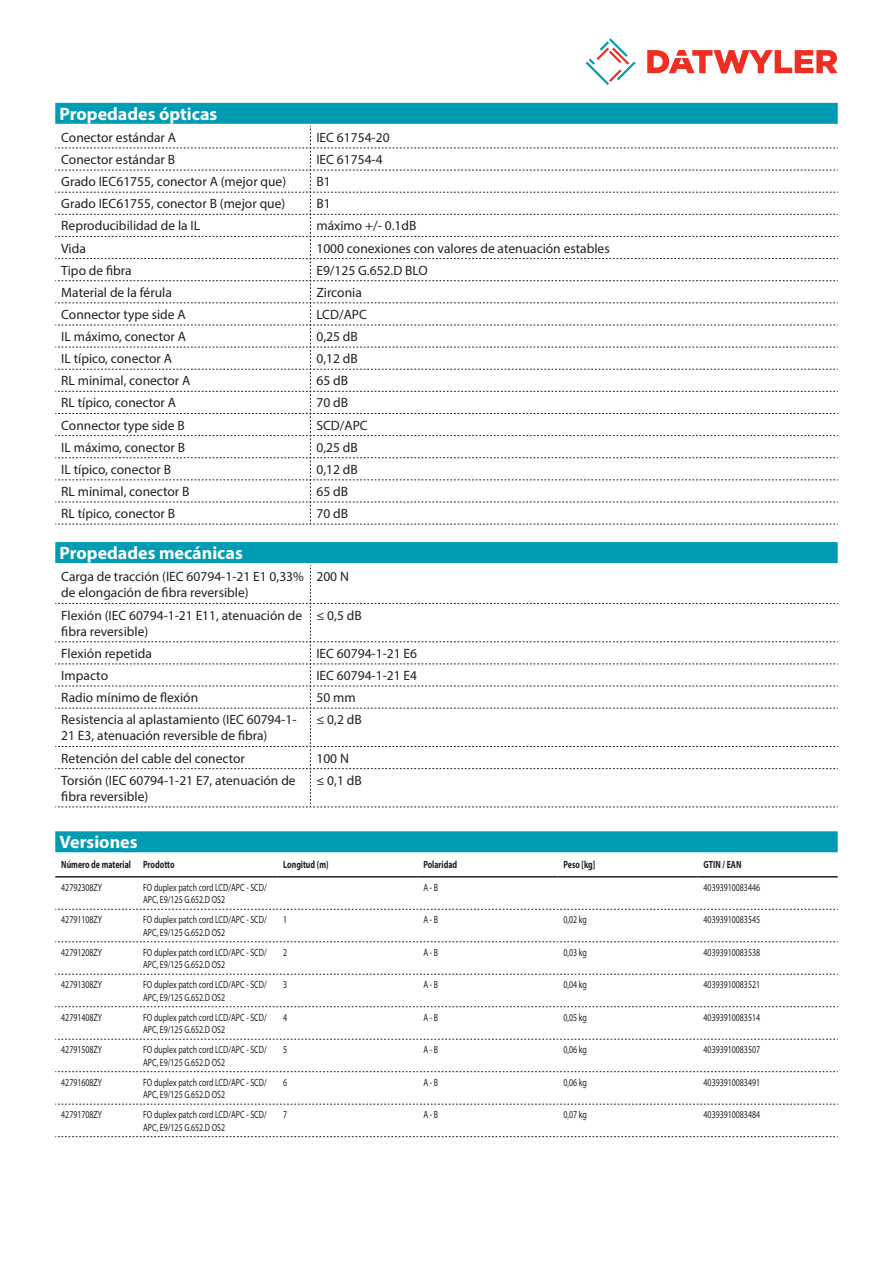
<style>
.page{position:relative;width:893px;height:1263px;background:#fff}
.page>*{position:absolute;margin:0;border:0;box-sizing:border-box;transform-origin:0 0}
.Standard_Head_Proper{font:700 18px "Myriad Pro";color:#fff}
.myriad_light_propert{font:13.5px/16.2px "Myriad Pro";color:#231f20}
.myriadlight{font:10.5px/12.6px "Myriad Pro";color:#231f20;scale:.75 1}
.myriadbold{font:700 10.5px "Myriad Pro";color:#231f20;scale:.75 1}
</style>
<div class="page">
<svg style="left:586px;top:38px;width:49px;height:47px"></svg>
<svg style="left:647px;top:50px;width:191px;height:23px"></svg>
<div style="left:55px;top:831px;width:783px;height:21px;background:#009cb3"></div>
<hr style="left:55px;top:876px;width:82px;height:1px;background:#231f20">
<hr style="left:137px;top:876px;width:140px;height:1px;background:#231f20">
<hr style="left:277px;top:876px;width:140px;height:1px;background:#231f20">
<hr style="left:417px;top:876px;width:140px;height:1px;background:#231f20">
<hr style="left:557px;top:876px;width:141px;height:1px;background:#231f20">
<hr style="left:698px;top:876px;width:140px;height:1px;background:#231f20">
<svg style="left:55px;top:909px;width:783px;height:1px"></svg>
<svg style="left:55px;top:941px;width:783px;height:1px"></svg>
<svg style="left:55px;top:974px;width:783px;height:1px"></svg>
<svg style="left:55px;top:1006px;width:783px;height:1px"></svg>
<svg style="left:55px;top:1039px;width:783px;height:1px"></svg>
<svg style="left:55px;top:1071px;width:783px;height:1px"></svg>
<svg style="left:55px;top:1104px;width:783px;height:1px"></svg>
<svg style="left:55px;top:1136px;width:783px;height:1px"></svg>
<div style="left:55px;top:103px;width:783px;height:21px;background:#009cb3"></div>
<svg style="left:55px;top:126px;width:783px;height:399px"></svg>
<div style="left:55px;top:542px;width:783px;height:21px;background:#009cb3"></div>
<svg style="left:55px;top:565px;width:783px;height:243px"></svg>
<p class="Standard_Head_Proper" style="left:60px;top:102px;width:159px">Propedades ópticas</p>
<p class="myriad_light_propert" style="left:61px;top:129px;width:116px">Conector estándar A</p>
<p class="myriad_light_propert" style="left:316px;top:129px;width:75px">IEC 61754-20</p>
<p class="myriad_light_propert" style="left:61px;top:151px;width:115px">Conector estándar B</p>
<p class="myriad_light_propert" style="left:316px;top:151px;width:68px">IEC 61754-4</p>
<p class="myriad_light_propert" style="left:61px;top:173px;width:226px">Grado IEC61755, conector A (mejor que)</p>
<p class="myriad_light_propert" style="left:316px;top:173px;width:16px">B1</p>
<p class="myriad_light_propert" style="left:61px;top:195px;width:226px">Grado IEC61755, conector B (mejor que)</p>
<p class="myriad_light_propert" style="left:316px;top:195px;width:16px">B1</p>
<p class="myriad_light_propert" style="left:61px;top:218px;width:140px">Reproducibilidad de la IL</p>
<p class="myriad_light_propert" style="left:316px;top:218px;width:101px">máximo +/- 0.1dB</p>
<p class="myriad_light_propert" style="left:61px;top:240px;width:26px">Vida</p>
<p class="myriad_light_propert" style="left:316px;top:240px;width:295px">1000 conexiones con valores de atenuación estables</p>
<p class="myriad_light_propert" style="left:61px;top:262px;width:72px">Tipo de fibra</p>
<p class="myriad_light_propert" style="left:316px;top:262px;width:113px">E9/125 G.652.D BLO</p>
<p class="myriad_light_propert" style="left:61px;top:284px;width:112px">Material de la férula</p>
<p class="myriad_light_propert" style="left:316px;top:284px;width:47px">Zirconia</p>
<p class="myriad_light_propert" style="left:61px;top:306px;width:126px">Connector type side A</p>
<p class="myriad_light_propert" style="left:316px;top:306px;width:52px">LCD/APC</p>
<p class="myriad_light_propert" style="left:61px;top:328px;width:126px">IL máximo, conector A</p>
<p class="myriad_light_propert" style="left:316px;top:328px;width:43px">0,25 dB</p>
<p class="myriad_light_propert" style="left:61px;top:350px;width:112px">IL típico, conector A</p>
<p class="myriad_light_propert" style="left:316px;top:350px;width:43px">0,12 dB</p>
<p class="myriad_light_propert" style="left:61px;top:372px;width:131px">RL minimal, conector A</p>
<p class="myriad_light_propert" style="left:316px;top:372px;width:33px">65 dB</p>
<p class="myriad_light_propert" style="left:61px;top:395px;width:116px">RL típico, conector A</p>
<p class="myriad_light_propert" style="left:316px;top:395px;width:33px">70 dB</p>
<p class="myriad_light_propert" style="left:61px;top:417px;width:125px">Connector type side B</p>
<p class="myriad_light_propert" style="left:316px;top:417px;width:53px">SCD/APC</p>
<p class="myriad_light_propert" style="left:61px;top:439px;width:125px">IL máximo, conector B</p>
<p class="myriad_light_propert" style="left:316px;top:439px;width:43px">0,25 dB</p>
<p class="myriad_light_propert" style="left:61px;top:461px;width:111px">IL típico, conector B</p>
<p class="myriad_light_propert" style="left:316px;top:461px;width:43px">0,12 dB</p>
<p class="myriad_light_propert" style="left:61px;top:483px;width:130px">RL minimal, conector B</p>
<p class="myriad_light_propert" style="left:316px;top:483px;width:33px">65 dB</p>
<p class="myriad_light_propert" style="left:61px;top:505px;width:115px">RL típico, conector B</p>
<p class="myriad_light_propert" style="left:316px;top:505px;width:33px">70 dB</p>
<p class="Standard_Head_Proper" style="left:60px;top:541px;width:185px">Propedades mecánicas</p>
<p class="myriad_light_propert" style="left:61px;top:568px;width:244px">Carga de tracción (IEC 60794-1-21 E1 0,33% de elongación de fibra reversible)</p>
<p class="myriad_light_propert" style="left:316px;top:568px;width:34px">200 N</p>
<p class="myriad_light_propert" style="left:61px;top:607px;width:242px">Flexión (IEC 60794-1-21 E11, atenuación de fibra reversible)</p>
<p class="myriad_light_propert" style="left:316px;top:607px;width:47px">≤ 0,5 dB</p>
<p class="myriad_light_propert" style="left:61px;top:645px;width:92px">Flexión repetida</p>
<p class="myriad_light_propert" style="left:316px;top:645px;width:102px">IEC 60794-1-21 E6</p>
<p class="myriad_light_propert" style="left:61px;top:667px;width:48px">Impacto</p>
<p class="myriad_light_propert" style="left:316px;top:667px;width:102px">IEC 60794-1-21 E4</p>
<p class="myriad_light_propert" style="left:61px;top:689px;width:138px">Radio mínimo de flexión</p>
<p class="myriad_light_propert" style="left:316px;top:689px;width:41px">50 mm</p>
<p class="myriad_light_propert" style="left:61px;top:711px;width:237px">Resistencia al aplastamiento (IEC 60794-1-<br>21 E3, atenuación reversible de fibra)</p>
<p class="myriad_light_propert" style="left:316px;top:711px;width:47px">≤ 0,2 dB</p>
<p class="myriad_light_propert" style="left:61px;top:750px;width:185px">Retención del cable del conector</p>
<p class="myriad_light_propert" style="left:316px;top:750px;width:34px">100 N</p>
<p class="myriad_light_propert" style="left:61px;top:772px;width:236px">Torsión (IEC 60794-1-21 E7, atenuación de fibra reversible)</p>
<p class="myriad_light_propert" style="left:316px;top:772px;width:47px">≤ 0,1 dB</p>
<p class="Standard_Head_Proper" style="left:60px;top:830px;width:80px">Versiones</p>
<p class="myriadbold" style="left:61px;top:858px;width:95px">Número de material</p>
<p class="myriadbold" style="left:143px;top:858px;width:44px">Prodotto</p>
<p class="myriadbold" style="left:283px;top:858px;width:62px">Longitud (m)</p>
<p class="myriadbold" style="left:423px;top:858px;width:47px">Polaridad</p>
<p class="myriadbold" style="left:563px;top:858px;width:44px">Peso [kg]</p>
<p class="myriadbold" style="left:704px;top:858px;width:52px">GTIN / EAN</p>
<p class="myriadlight" style="left:61px;top:881px;width:56px">42792308ZY</p>
<p class="myriadlight" style="left:143px;top:881px;width:166px">FO duplex patch cord LCD/APC - SCD/<br>APC, E9/125 G.652.D OS2</p>
<p class="myriadlight" style="left:423px;top:881px;width:21px">A - B</p>
<p class="myriadlight" style="left:704px;top:881px;width:77px">40393910083446</p>
<p class="myriadlight" style="left:61px;top:913px;width:56px">42791108ZY</p>
<p class="myriadlight" style="left:143px;top:913px;width:166px">FO duplex patch cord LCD/APC - SCD/<br>APC, E9/125 G.652.D OS2</p>
<p class="myriadlight" style="left:283px;top:913px;width:7px">1</p>
<p class="myriadlight" style="left:423px;top:913px;width:21px">A - B</p>
<p class="myriadlight" style="left:563px;top:913px;width:33px">0,02 kg</p>
<p class="myriadlight" style="left:704px;top:913px;width:77px">40393910083545</p>
<p class="myriadlight" style="left:61px;top:946px;width:56px">42791208ZY</p>
<p class="myriadlight" style="left:143px;top:946px;width:166px">FO duplex patch cord LCD/APC - SCD/<br>APC, E9/125 G.652.D OS2</p>
<p class="myriadlight" style="left:283px;top:946px;width:7px">2</p>
<p class="myriadlight" style="left:423px;top:946px;width:21px">A - B</p>
<p class="myriadlight" style="left:563px;top:946px;width:33px">0,03 kg</p>
<p class="myriadlight" style="left:704px;top:946px;width:77px">40393910083538</p>
<p class="myriadlight" style="left:61px;top:978px;width:56px">42791308ZY</p>
<p class="myriadlight" style="left:143px;top:978px;width:166px">FO duplex patch cord LCD/APC - SCD/<br>APC, E9/125 G.652.D OS2</p>
<p class="myriadlight" style="left:283px;top:978px;width:7px">3</p>
<p class="myriadlight" style="left:423px;top:978px;width:21px">A - B</p>
<p class="myriadlight" style="left:563px;top:978px;width:33px">0,04 kg</p>
<p class="myriadlight" style="left:704px;top:978px;width:77px">40393910083521</p>
<p class="myriadlight" style="left:61px;top:1010px;width:56px">42791408ZY</p>
<p class="myriadlight" style="left:143px;top:1010px;width:166px">FO duplex patch cord LCD/APC - SCD/<br>APC, E9/125 G.652.D OS2</p>
<p class="myriadlight" style="left:283px;top:1010px;width:7px">4</p>
<p class="myriadlight" style="left:423px;top:1010px;width:21px">A - B</p>
<p class="myriadlight" style="left:563px;top:1010px;width:33px">0,05 kg</p>
<p class="myriadlight" style="left:704px;top:1010px;width:77px">40393910083514</p>
<p class="myriadlight" style="left:61px;top:1043px;width:56px">42791508ZY</p>
<p class="myriadlight" style="left:143px;top:1043px;width:166px">FO duplex patch cord LCD/APC - SCD/<br>APC, E9/125 G.652.D OS2</p>
<p class="myriadlight" style="left:283px;top:1043px;width:7px">5</p>
<p class="myriadlight" style="left:423px;top:1043px;width:21px">A - B</p>
<p class="myriadlight" style="left:563px;top:1043px;width:33px">0,06 kg</p>
<p class="myriadlight" style="left:704px;top:1043px;width:77px">40393910083507</p>
<p class="myriadlight" style="left:61px;top:1075px;width:56px">42791608ZY</p>
<p class="myriadlight" style="left:143px;top:1075px;width:166px">FO duplex patch cord LCD/APC - SCD/<br>APC, E9/125 G.652.D OS2</p>
<p class="myriadlight" style="left:283px;top:1075px;width:7px">6</p>
<p class="myriadlight" style="left:423px;top:1075px;width:21px">A - B</p>
<p class="myriadlight" style="left:563px;top:1075px;width:33px">0,06 kg</p>
<p class="myriadlight" style="left:704px;top:1075px;width:77px">40393910083491</p>
<p class="myriadlight" style="left:61px;top:1108px;width:56px">42791708ZY</p>
<p class="myriadlight" style="left:143px;top:1108px;width:166px">FO duplex patch cord LCD/APC - SCD/<br>APC, E9/125 G.652.D OS2</p>
<p class="myriadlight" style="left:283px;top:1108px;width:7px">7</p>
<p class="myriadlight" style="left:423px;top:1108px;width:21px">A - B</p>
<p class="myriadlight" style="left:563px;top:1108px;width:33px">0,07 kg</p>
<p class="myriadlight" style="left:704px;top:1108px;width:77px">40393910083484</p>
</div>
